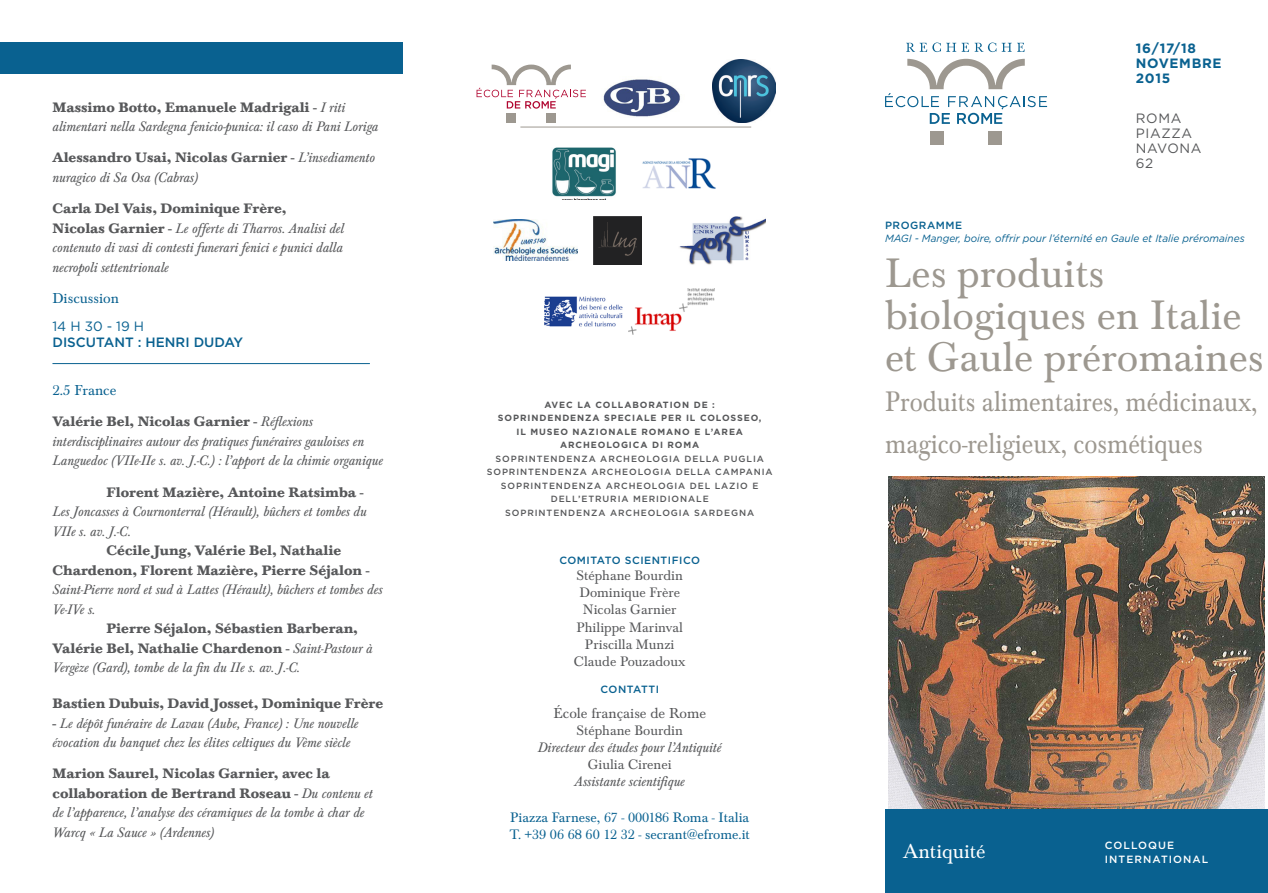
<style>
.page{position:relative;width:1268px;height:893px;background:#fff}
.page>*{position:absolute;margin:0;border:0;box-sizing:border-box;transform-origin:0 0}
.titre_couverture{font:42.75px/42px "Baskerville Std";color:#9d9890}
.sous_titre_couvertur{font:29.25px "Baskerville Std";color:#9d9890;scale:.88 1}
.section_couverture{font:21px "Baskerville Std";color:#fff}
.t1{font:15px "Baskerville Std";color:#57585a}
.thème_page_interne{font:15px "Baskerville Std";color:#096190}
.titre_intervention_p{font:italic 14.25px/19.5px "Baskerville Std";color:#57585a}
.intervenant_page_int{font:italic 14.25px/19.5px "Baskerville Std";color:#57585a}
.titre_intervention_p-2{font:700 14.25px/19.5px "Baskerville Std";color:#57585a}
.contacts{font:14.25px "Baskerville Std";color:#57585a}
.adresse_4ème{font:14.25px "Baskerville Std";color:#096190}
.contacts_2{font:italic 14.25px "Baskerville Std";color:#57585a}
.date_couverture{font:700 13.5px "Gotham";letter-spacing:.05em;color:#096190}
.lieu_page_interne{font:500 13.5px "Gotham";color:#096190}
.adresse_couverture{font:13.5px "Gotham";letter-spacing:.05em;color:#57585a}
.horaires_page_intern{font:13.5px "Gotham";color:#096190}
.t2{font:italic 10.5px "Gotham";color:#096190;scale:.96 1}
.coordonnées_4ème{font:500 10.5px "Gotham";letter-spacing:.05em;color:#096190}
.manifestation_couver{font:500 10.5px/13.5px "Gotham";letter-spacing:.1em;color:#fff}
.partenaires_4ème{font:500 9px/13.5px "Gotham";letter-spacing:.1em;color:#57585a;text-align:center}
.partenaires_4ème-2{font:700 9px/13.5px "Gotham";letter-spacing:.1em;color:#57585a;text-align:center}
.s1{font-weight:700;font-style:normal}
.s2{font-weight:400;font-style:italic}
</style>
<div class="page">
<img style="left:888px;top:476px;width:375px;height:333px">
<div style="left:885px;top:809px;width:382px;height:84px;background:#096190"></div>
<svg style="left:906px;top:43px;width:34px;height:9px"></svg>
<svg style="left:946px;top:43px;width:22px;height:9px"></svg>
<svg style="left:974px;top:43px;width:50px;height:9px"></svg>
<div style="left:929px;top:131px;width:14px;height:14px;background:#9d9890"></div>
<div style="left:988px;top:131px;width:14px;height:14px;background:#9d9890"></div>
<svg style="left:885px;top:59px;width:161px;height:65px"></svg>
<hr style="left:52px;top:363px;width:318px;height:1px;background:#096190">
<div style="left:0;top:43px;width:403px;height:31px;background:#096190"></div>
<img style="left:603px;top:79px;width:77px;height:38px">
<img style="left:628px;top:288px;width:86px;height:46px">
<img style="left:679px;top:216px;width:86px;height:49px">
<img style="left:593px;top:216px;width:48px;height:48px">
<img style="left:544px;top:296px;width:78px;height:30px">
<img style="left:552px;top:147px;width:64px;height:52px">
<img style="left:494px;top:219px;width:83px;height:42px">
<img style="left:642px;top:158px;width:74px;height:31px">
<div style="left:506px;top:113px;width:10px;height:10px;background:#9d9890"></div>
<div style="left:546px;top:113px;width:9px;height:10px;background:#9d9890"></div>
<svg style="left:476px;top:65px;width:110px;height:44px"></svg>
<hr style="left:520px;top:127px;width:231px;height:1px;background:#9d9890">
<img style="left:712px;top:60px;width:63px;height:63px">
<p class="intervenant_page_int" style="left:52px;top:98px;width:327px"><span class="s1">Massimo Botto, Emanuele Madrigali -</span> I riti alimentari nella Sardegna fenicio-punica: il caso di Pani Loriga</p>
<p class="intervenant_page_int" style="left:52px;top:148px;width:324px"><span class="s1">Alessandro Usai, Nicolas Garnier -</span> L’insediamento nuragico di Sa Osa (Cabras)</p>
<p class="intervenant_page_int" style="left:52px;top:199px;width:293px"><span class="s1">Carla Del Vais, Dominique Frère,<br>Nicolas Garnier -</span> Le offerte di Tharros. Analisi del contenuto di vasi di contesti funerari fenici e punici dalla necropoli settentrionale</p>
<p class="thème_page_interne" style="left:52px;top:289px;width:68px">Discussion</p>
<p class="horaires_page_intern" style="left:52px;top:318px;width:93px">14 H 30 - 19 H</p>
<p class="lieu_page_interne" style="left:52px;top:334px;width:192px">DISCUTANT : HENRI DUDAY</p>
<p class="thème_page_interne" style="left:52px;top:382px;width:65px">2.5 France</p>
<p class="titre_intervention_p" style="left:52px;top:412px;width:332px"><span class="s1">Valérie Bel, Nicolas Garnier -</span> Réflexions interdisciplinaires autour des pratiques funéraires gauloises en<br>Languedoc (VIIe-IIe s. av. J.-C.) : l’apport de la chimie organique</p>
<p class="titre_intervention_p" style="left:52px;top:483px;width:316px;text-indent:54px"><span class="s1">Florent Mazière, Antoine Ratsimba -<br></span>Les Joncasses à Cournonterral (Hérault), bûchers et tombes du<br>VIIe s. av. J.-C.</p>
<p class="titre_intervention_p-2" style="left:52px;top:541px;width:331px;text-indent:54px">Cécile Jung, Valérie Bel, Nathalie Chardenon, Florent Mazière, Pierre Séjalon - <span class="s2">Saint-Pierre nord et sud à Lattes (Hérault), bûchers et tombes des Ve-IVe s.</span></p>
<p class="titre_intervention_p-2" style="left:52px;top:619px;width:322px;text-indent:54px">Pierre Séjalon, Sébastien Barberan,<br>Valérie Bel, Nathalie Chardenon - <span class="s2">Saint-Pastour à<br>Vergèze (Gard), tombe de la fin du IIe s. av. J.-C.</span></p>
<p class="titre_intervention_p-2" style="left:52px;top:694px;width:332px">Bastien Dubuis, David Josset, Dominique Frère</p>
<p class="titre_intervention_p" style="left:52px;top:714px;width:307px"><span class="s1">-</span> Le dépôt funéraire de Lavau (Aube, France) : Une nouvelle évocation du banquet chez les élites celtiques du Vème siècle</p>
<p class="titre_intervention_p" style="left:52px;top:764px;width:322px"><span class="s1">Marion Saurel, Nicolas Garnier, avec la collaboration de Bertrand Roseau -</span> Du contenu et de l’apparence, l’analyse des céramiques de la tombe à char de Warcq « La Sauce » (Ardennes)</p>
<p class="partenaires_4ème-2" style="left:544px;top:398px;width:172px">AVEC LA COLLABORATION DE :</p>
<p class="partenaires_4ème-2" style="left:498px;top:411px;width:265px">SOPRINDENDENZA SPECIALE PER IL COLOSSEO,<br>IL MUSEO NAZIONALE ROMANO E L’AREA<br>ARCHEOLOGICA DI ROMA</p>
<p class="partenaires_4ème" style="left:495px;top:452px;width:270px">SOPRINTENDENZA ARCHEOLOGIA DELLA PUGLIA</p>
<p class="partenaires_4ème" style="left:486px;top:465px;width:287px">SOPRINTENDENZA ARCHEOLOGIA DELLA CAMPANIA</p>
<p class="partenaires_4ème" style="left:501px;top:479px;width:259px">SOPRINTENDENZA ARCHEOLOGIA DEL LAZIO E<br>DELL’ETRURIA MERIDIONALE</p>
<p class="partenaires_4ème" style="left:505px;top:506px;width:250px">SOPRINTENDENZA ARCHEOLOGIA SARDEGNA</p>
<p class="coordonnées_4ème" style="left:559px;top:553px;width:142px">COMITATO SCIENTIFICO</p>
<p class="contacts" style="left:576px;top:567px;width:108px">Stéphane Bourdin</p>
<p class="contacts" style="left:579px;top:585px;width:102px">Dominique Frère</p>
<p class="contacts" style="left:582px;top:602px;width:95px">Nicolas Garnier</p>
<p class="contacts" style="left:576px;top:619px;width:108px">Philippe Marinval</p>
<p class="contacts" style="left:585px;top:636px;width:91px">Priscilla Munzi</p>
<p class="contacts" style="left:574px;top:653px;width:113px">Claude Pouzadoux</p>
<p class="coordonnées_4ème" style="left:600px;top:682px;width:60px">CONTATTI</p>
<p class="t1" style="left:553px;top:705px;width:154px">École française de Rome</p>
<p class="contacts" style="left:576px;top:722px;width:108px">Stéphane Bourdin</p>
<p class="contacts_2" style="left:537px;top:739px;width:185px">Directeur des études pour l’Antiquité</p>
<p class="contacts" style="left:587px;top:757px;width:85px">Giulia Cirenei</p>
<p class="contacts_2" style="left:574px;top:774px;width:112px">Assistante scientifique</p>
<p class="adresse_4ème" style="left:510px;top:809px;width:240px">Piazza Farnese, 67 - 000186 Roma - Italia</p>
<p class="adresse_4ème" style="left:509px;top:826px;width:242px">T. +39 06 68 60 12 32 - secrant@efrome.it</p>
<p class="date_couverture" style="left:1135px;top:40px;width:62px">16/17/18</p>
<p class="date_couverture" style="left:1135px;top:55px;width:87px">NOVEMBRE</p>
<p class="date_couverture" style="left:1135px;top:70px;width:36px">2015</p>
<p class="adresse_couverture" style="left:1135px;top:110px;width:47px">ROMA</p>
<p class="adresse_couverture" style="left:1135px;top:125px;width:58px">PIAZZA</p>
<p class="adresse_couverture" style="left:1135px;top:140px;width:67px">NAVONA</p>
<p class="adresse_couverture" style="left:1135px;top:155px;width:19px">62</p>
<p class="coordonnées_4ème" style="left:884px;top:218px;width:79px">PROGRAMME</p>
<p class="t2" style="left:884px;top:232px;width:376px">MAGI - Manger, boire, offrir pour l’éternité en Gaule et Italie préromaines</p>
<p class="titre_couverture" style="left:884px;top:253px;width:380px">Les produits biologiques en Italie et Gaule préromaines</p>
<p class="sous_titre_couvertur" style="left:884px;top:385px;width:425px">Produits alimentaires, médicinaux,</p>
<p class="sous_titre_couvertur" style="left:884px;top:427px;width:362px">magico-religieux, cosmétiques</p>
<p class="section_couverture" style="left:903px;top:840px;width:84px">Antiquité</p>
<p class="manifestation_couver" style="left:1104px;top:838px;width:105px">COLLOQUE<br>INTERNATIONAL</p>
</div>
